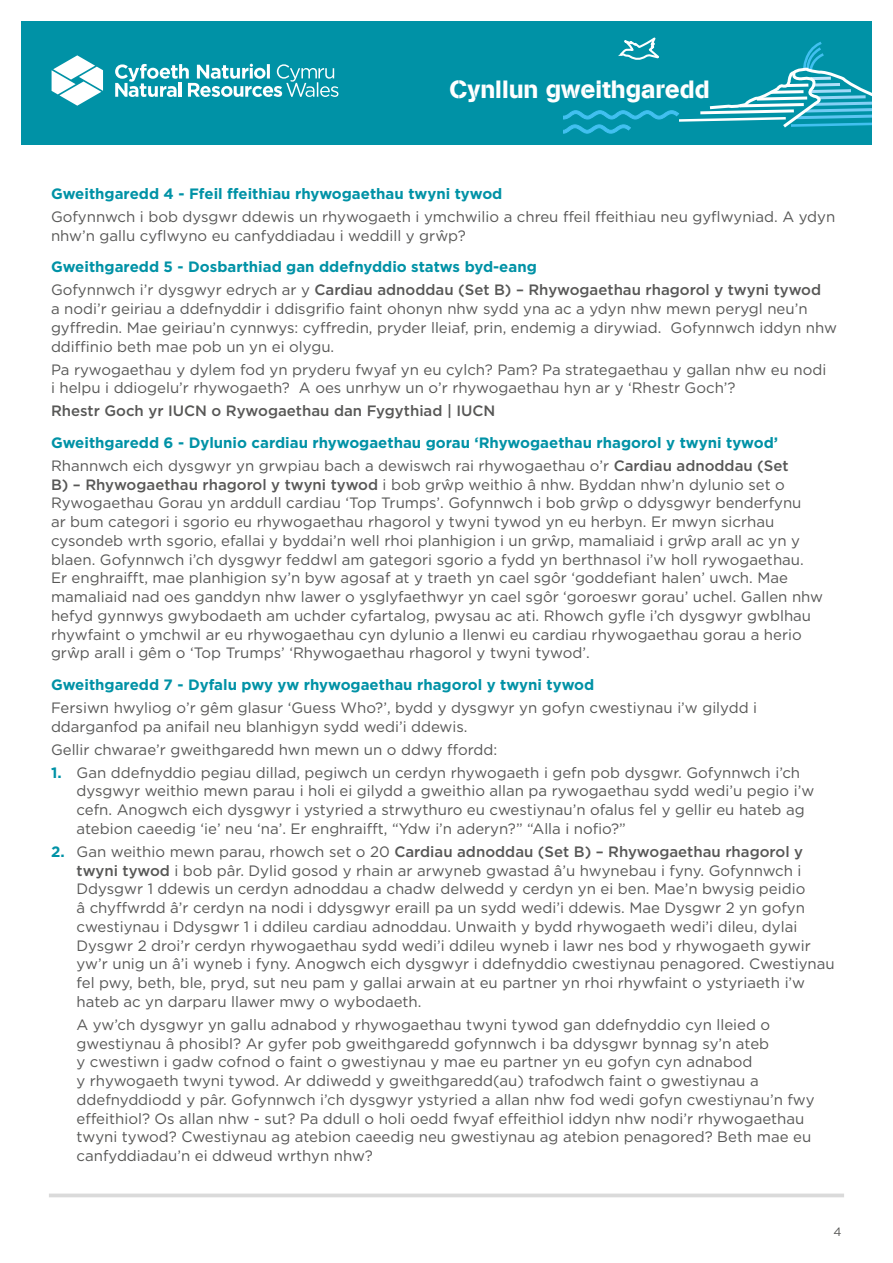
<style>
.page{position:relative;width:893px;height:1263px;background:#fff}
.page>*{position:absolute;margin:0;border:0;box-sizing:border-box;transform-origin:0 0}
.t1{font:24.75px "AG Book Stencil";color:#fff}
.t2{font:15px/18.8px "Gotham";color:#575756}
.t3{font:700 15px/23px "Gotham";color:#0092a6}
.t4{font:500 15px/23px "Gotham";color:#575756}
.t5{font:12px "Gotham";color:#575756}
.s1{font-weight:700;color:#0092a6}
.s2{font-weight:400}
.s3{font-weight:400;color:#575756}
.s4{font-weight:500;color:#575756}
.s5{font-weight:500}
</style>
<div class="page">
<svg style="left:49px;top:1193px;width:795px;height:4px;fill:#dadada"></svg>
<div style="left:21px;top:21px;width:851px;height:124px;background:#0092a6"></div>
<svg style="left:563px;top:37px;width:309px;height:97px"></svg>
<svg style="left:52px;top:55px;width:51px;height:51px"></svg>
<svg style="left:115px;top:64px;width:223px;height:33px"></svg>
<h1 class="t1" style="left:449px;top:75px;width:262px">Cynllun gweithgaredd</h1>
<p class="t3" style="left:51px;top:182px;width:453px">Gweithgaredd 4 - Ffeil ffeithiau rhywogaethau twyni tywod</p>
<p class="t2" style="left:51px;top:207px;width:786px">Gofynnwch i bob dysgwr ddewis un rhywogaeth i ymchwilio a chreu ffeil ffeithiau neu gyflwyniad. A ydyn nhw’n gallu cyflwyno eu canfyddiadau i weddill y grŵp?</p>
<p class="t4" style="left:51px;top:255px;width:772px"><span class="s1">Gweithgaredd 5 - Dosbarthiad gan ddefnyddio statws byd-eang<br></span><span class="s2">Gofynnwch i’r dysgwyr edrych ar y</span> Cardiau adnoddau (Set B) – Rhywogaethau rhagorol y twyni tywod</p>
<p class="t2" style="left:51px;top:299px;width:788px">a nodi’r geiriau a ddefnyddir i ddisgrifio faint ohonyn nhw sydd yna ac a ydyn nhw mewn perygl neu’n gyffredin. Mae geiriau’n cynnwys: cyffredin, pryder lleiaf, prin, endemig a dirywiad. Gofynnwch iddyn nhw ddiffinio beth mae pob un yn ei olygu.</p>
<p class="t2" style="left:51px;top:360px;width:777px">Pa rywogaethau y dylem fod yn pryderu fwyaf yn eu cylch? Pam? Pa strategaethau y gallan nhw eu nodi i helpu i ddiogelu’r rhywogaeth? A oes unrhyw un o’r rhywogaethau hyn ar y ‘Rhestr Goch’?</p>
<p class="t4" style="left:51px;top:399px;width:446px">Rhestr Goch yr IUCN o Rywogaethau dan Fygythiad | IUCN</p>
<p class="t3" style="left:51px;top:431px;width:739px">Gweithgaredd 6 - Dylunio cardiau rhywogaethau gorau ‘Rhywogaethau rhagorol y twyni tywod’<br><span class="s3">Rhannwch eich dysgwyr yn grwpiau bach a dewiswch rai rhywogaethau o’r</span> <span class="s4">Cardiau adnoddau (Set</span></p>
<p class="t2" style="left:51px;top:475px;width:774px"><span class="s5">B) – Rhywogaethau rhagorol y twyni tywod</span> i bob grŵp weithio â nhw. Byddan nhw’n dylunio set o Rywogaethau Gorau yn arddull cardiau ‘Top Trumps’. Gofynnwch i bob grŵp o ddysgwyr benderfynu<br>ar bum categori i sgorio eu rhywogaethau rhagorol y twyni tywod yn eu herbyn. Er mwyn sicrhau cysondeb wrth sgorio, efallai y byddai’n well rhoi planhigion i un grŵp, mamaliaid i grŵp arall ac yn y blaen. Gofynnwch i’ch dysgwyr feddwl am gategori sgorio a fydd yn berthnasol i’w holl rywogaethau.<br>Er enghraifft, mae planhigion sy’n byw agosaf at y traeth yn cael sgôr ‘goddefiant halen’ uwch. Mae mamaliaid nad oes ganddyn nhw lawer o ysglyfaethwyr yn cael sgôr ‘goroeswr gorau’ uchel. Gallen nhw hefyd gynnwys gwybodaeth am uchder cyfartalog, pwysau ac ati. Rhowch gyfle i’ch dysgwyr gwblhau rhywfaint o ymchwil ar eu rhywogaethau cyn dylunio a llenwi eu cardiau rhywogaethau gorau a herio grŵp arall i gêm o ‘Top Trumps’ ‘Rhywogaethau rhagorol y twyni tywod’.</p>
<p class="t3" style="left:51px;top:673px;width:545px">Gweithgaredd 7 - Dyfalu pwy yw rhywogaethau rhagorol y twyni tywod</p>
<p class="t2" style="left:51px;top:698px;width:708px">Fersiwn hwyliog o’r gêm glasur ‘Guess Who?’, bydd y dysgwyr yn gofyn cwestiynau i’w gilydd i ddarganfod pa anifail neu blanhigyn sydd wedi’i ddewis.</p>
<p class="t2" style="left:51px;top:740px;width:448px">Gellir chwarae’r gweithgaredd hwn mewn un o ddwy ffordd:</p>
<p class="t2" style="left:77px;top:763px;width:739px;text-indent:-26px"><span class="s1">1.</span> Gan ddefnyddio pegiau dillad, pegiwch un cerdyn rhywogaeth i gefn pob dysgwr. Gofynnwch i’ch dysgwyr weithio mewn parau i holi ei gilydd a gweithio allan pa rywogaethau sydd wedi’u pegio i’w cefn. Anogwch eich dysgwyr i ystyried a strwythuro eu cwestiynau’n ofalus fel y gellir eu hateb ag atebion caeedig ‘ie’ neu ‘na’. Er enghraifft, “Ydw i’n aderyn?” “Alla i nofio?”</p>
<p class="t2" style="left:77px;top:842px;width:760px;text-indent:-26px"><span class="s1">2.</span> Gan weithio mewn parau, rhowch set o 20 <span class="s5">Cardiau adnoddau (Set B) – Rhywogaethau rhagorol y twyni tywod</span> i bob pâr. Dylid gosod y rhain ar arwyneb gwastad â’u hwynebau i fyny. Gofynnwch i Ddysgwr 1 ddewis un cerdyn adnoddau a chadw delwedd y cerdyn yn ei ben. Mae’n bwysig peidio<br>â chyffwrdd â’r cerdyn na nodi i ddysgwyr eraill pa un sydd wedi’i ddewis. Mae Dysgwr 2 yn gofyn cwestiynau i Ddysgwr 1 i ddileu cardiau adnoddau. Unwaith y bydd rhywogaeth wedi’i dileu, dylai Dysgwr 2 droi’r cerdyn rhywogaethau sydd wedi’i ddileu wyneb i lawr nes bod y rhywogaeth gywir yw’r unig un â’i wyneb i fyny. Anogwch eich dysgwyr i ddefnyddio cwestiynau penagored. Cwestiynau fel pwy, beth, ble, pryd, sut neu pam y gallai arwain at eu partner yn rhoi rhywfaint o ystyriaeth i’w hateb ac yn darparu llawer mwy o wybodaeth.</p>
<p class="t2" style="left:77px;top:1015px;width:739px">A yw’ch dysgwyr yn gallu adnabod y rhywogaethau twyni tywod gan ddefnyddio cyn lleied o gwestiynau â phosibl? Ar gyfer pob gweithgaredd gofynnwch i ba ddysgwr bynnag sy’n ateb<br>y cwestiwn i gadw cofnod o faint o gwestiynau y mae eu partner yn eu gofyn cyn adnabod<br>y rhywogaeth twyni tywod. Ar ddiwedd y gweithgaredd(au) trafodwch faint o gwestiynau a ddefnyddiodd y pâr. Gofynnwch i’ch dysgwyr ystyried a allan nhw fod wedi gofyn cwestiynau’n fwy effeithiol? Os allan nhw - sut? Pa ddull o holi oedd fwyaf effeithiol iddyn nhw nodi’r rhywogaethau twyni tywod? Cwestiynau ag atebion caeedig neu gwestiynau ag atebion penagored? Beth mae eu canfyddiadau’n ei ddweud wrthyn nhw?</p>
<p class="t5" style="left:833px;top:1224px;width:10px">4</p>
</div>
